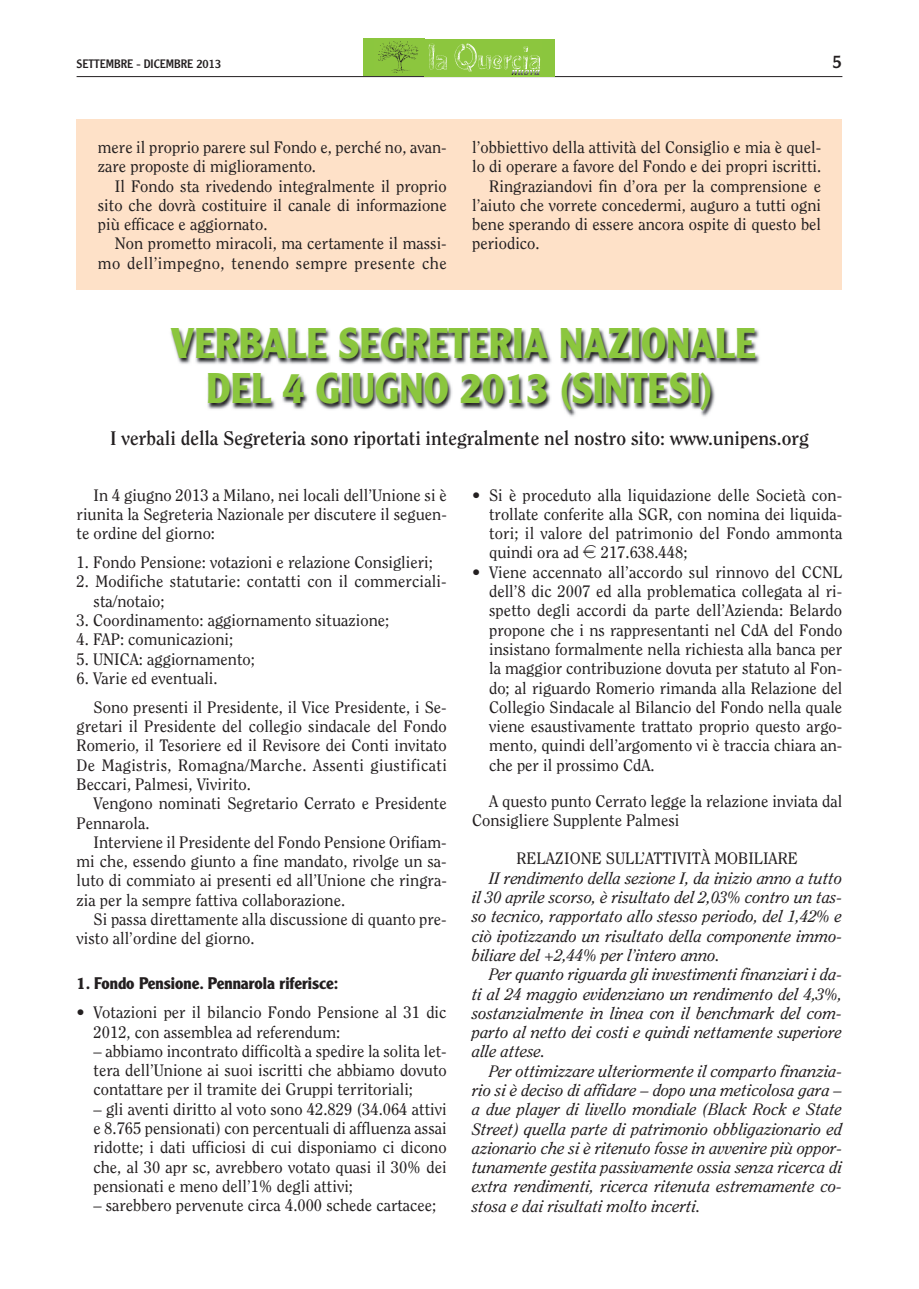
<style>
.page{position:relative;width:919px;height:1289px;background:#fff}
.page>*{position:absolute;margin:0;border:0;box-sizing:border-box;transform-origin:0 0}
.t1{font:700 42px/45px "Clearface Gothic LH";color:#8bc63e;text-align:center;scale:.95 1}
.t2{font:700 19.5px "Clearface";color:#231f20}
.t3{font:18px "Clearface Gothic LH";color:#231f20}
.t4{font:16.5px/19.4px "Clearface";color:#231f20;text-align:justify}
.t5{font:italic 16.5px/19.4px "Clearface";color:#231f20;text-align:justify}
.t6{font:700 16.5px "Clearface Gothic LH";color:#231f20}
.t7{font:12px "Clearface Gothic LH";color:#231f20}
.s1{font-family:"Euro font"}
</style>
<div class="page">
<div style="left:77px;top:119px;width:765px;height:170px;background:#fee1c8"></div>
<hr style="left:77px;top:76px;width:765px;height:1px;background:#231f20">
<div style="left:424px;top:39px;width:130px;height:38px;background:#8bc63e"></div>
<img style="left:428px;top:43px;width:113px;height:29px">
<svg style="left:363px;top:39px;width:61px;height:37px;fill:#8cc63e"></svg>
<svg style="left:511px;top:70px;width:28px;height:5px"></svg>
<img style="left:170px;top:328px;width:590px;height:89px">
<p class="t7" style="left:77px;top:59px;width:146px">SETTEMBRE - DICEMBRE 2013</p>
<p class="t3" style="left:832px;top:55px;width:11px">5</p>
<p class="t4" style="left:98px;top:138px;width:350px">mere il proprio parere sul Fondo e, perché no, avan&shy;zare proposte di miglioramento.</p>
<p class="t4" style="left:98px;top:177px;width:350px;text-indent:17px">Il Fondo sta rivedendo integralmente il proprio sito che dovrà costituire il canale di informazione più efficace e aggiornato.</p>
<p class="t4" style="left:98px;top:235px;width:350px;text-align:right">Non prometto miracoli, ma certamente il massi&shy;mo dell’impegno, tenendo sempre presente che</p>
<p class="t4" style="left:472px;top:138px;width:350px">l’obbiettivo della attività del Consiglio e mia è quel-</p>
<p class="t4" style="left:472px;top:158px;width:350px">lo di operare a favore del Fondo e dei propri iscritti.</p>
<p class="t4" style="left:489px;top:177px;width:333px">Ringraziandovi fin d’ora per la comprensione e</p>
<p class="t4" style="left:472px;top:196px;width:350px">l’aiuto che vorrete concedermi, auguro a tutti ogni</p>
<p class="t4" style="left:472px;top:216px;width:350px">bene sperando di essere ancora ospite di questo bel</p>
<p class="t4" style="left:472px;top:235px;width:69px">periodico.</p>
<h1 class="t1" style="left:171px;top:325px;width:617px">VERBALE SEGRETERIA NAZIONALE<br>DEL 4 GIUGNO 2013 (SINTESI)</h1>
<p class="t2" style="left:110px;top:430px;width:700px">I verbali della Segreteria sono riportati integralmente nel nostro sito: www.unipens.org</p>
<p class="t4" style="left:77px;top:486px;width:372px;text-indent:17px">In 4 giugno 2013 a Milano, nei locali dell’Unione si è riunita la Segreteria Nazionale per discutere il seguen&shy;te ordine del giorno:</p>
<p class="t4" style="left:77px;top:553px;width:358px">1. Fondo Pensione: votazioni e relazione Consiglieri;</p>
<p class="t4" style="left:94px;top:573px;width:354px;text-indent:-17px">2. Modifiche statutarie: contatti con il commerciali&shy;sta/notaio;</p>
<p class="t4" style="left:77px;top:611px;width:314px">3. Coordinamento: aggiornamento situazione;</p>
<p class="t4" style="left:77px;top:631px;width:158px">4. FAP: comunicazioni;</p>
<p class="t4" style="left:77px;top:650px;width:180px">5. UNICA: aggiornamento;</p>
<p class="t4" style="left:94px;top:664px;width:354px;line-height:29px;text-indent:-17px">6. Varie ed eventuali.<br>Sono presenti il Presidente, il Vice Presidente, i Se-</p>
<p class="t4" style="left:77px;top:717px;width:372px">gretari il Presidente del collegio sindacale del Fondo Romerio, il Tesoriere ed il Revisore dei Conti invitato De Magistris, Romagna/Marche. Assenti giustificati Beccari, Palmesi, Vivirito.</p>
<p class="t4" style="left:77px;top:794px;width:371px;text-indent:17px">Vengono nominati Segretario Cerrato e Presidente<br>Pennarola.</p>
<p class="t4" style="left:77px;top:833px;width:372px;text-indent:17px">Interviene il Presidente del Fondo Pensione Orifiam&shy;mi che, essendo giunto a fine mandato, rivolge un sa&shy;luto di commiato ai presenti ed all’Unione che ringra&shy;zia per la sempre fattiva collaborazione.</p>
<p class="t4" style="left:77px;top:910px;width:371px;text-indent:17px">Si passa direttamente alla discussione di quanto pre&shy;visto all’ordine del giorno.</p>
<p class="t6" style="left:77px;top:977px;width:263px">1. Fondo Pensione. Pennarola riferisce:</p>
<p class="t4" style="left:94px;top:1003px;width:354px;text-indent:-17px">• Votazioni per il bilancio Fondo Pensione al 31 dic<br>2012, con assemblea ad referendum:</p>
<p class="t4" style="left:93px;top:1042px;width:355px">– abbiamo incontrato difficoltà a spedire la solita let&shy;tera dell’Unione ai suoi iscritti che abbiamo dovuto contattare per il tramite dei Gruppi territoriali;</p>
<p class="t4" style="left:93px;top:1100px;width:355px">– gli aventi diritto al voto sono 42.829 (34.064 attivi e 8.765 pensionati) con percentuali di affluenza assai ridotte; i dati ufficiosi di cui disponiamo ci dicono che, al 30 apr sc, avrebbero votato quasi il 30% dei pensionati e meno dell’1% degli attivi;</p>
<p class="t4" style="left:93px;top:1196px;width:344px">– sarebbero pervenute circa 4.000 schede cartacee;</p>
<p class="t4" style="left:489px;top:486px;width:355px;text-indent:-17px">• Si è proceduto alla liquidazione delle Società con&shy;trollate conferite alla SGR, con nomina dei liquida&shy;tori; il valore del patrimonio del Fondo ammonta quindi ora ad <span class="s1">e</span> 217.638.448;</p>
<p class="t4" style="left:489px;top:563px;width:355px;text-indent:-17px">• Viene accennato all’accordo sul rinnovo del CCNL dell’8 dic 2007 ed alla problematica collegata al ri&shy;spetto degli accordi da parte dell’Azienda: Belardo propone che i ns rappresentanti nel CdA del Fondo insistano formalmente nella richiesta alla banca per la maggior contribuzione dovuta per statuto al Fon&shy;do; al riguardo Romerio rimanda alla Relazione del Collegio Sindacale al Bilancio del Fondo nella quale viene esaustivamente trattato proprio questo argo&shy;mento, quindi dell’argomento vi è traccia chiara an&shy;che per il prossimo CdA.</p>
<p class="t4" style="left:472px;top:792px;width:371px;text-indent:17px">A questo punto Cerrato legge la relazione inviata dal<br>Consigliere Supplente Palmesi</p>
<p class="t4" style="left:516px;top:850px;width:283px">RELAZIONE SULL’ATTIVITÀ MOBILIARE</p>
<p class="t5" style="left:472px;top:869px;width:372px;text-indent:17px">II rendimento della sezione I, da inizio anno a tutto il 30 aprile scorso, è risultato del 2,03% contro un tas&shy;so tecnico, rapportato allo stesso periodo, del 1,42% e ciò ipotizzando un risultato della componente immo&shy;biliare del +2,44% per l’intero anno.</p>
<p class="t5" style="left:472px;top:965px;width:371px;text-indent:17px">Per quanto riguarda gli investimenti finanziari i da&shy;ti al 24 maggio evidenziano un rendimento del 4,3%, sostanzialmente in linea con il benchmark del com&shy;parto al netto dei costi e quindi nettamente superiore alle attese.</p>
<p class="t5" style="left:472px;top:1062px;width:372px;text-indent:17px">Per ottimizzare ulteriormente il comparto finanzia&shy;rio si è deciso di affidare – dopo una meticolosa gara – a due player di livello mondiale (Black Rock e State Street) quella parte di patrimonio obbligazionario ed azionario che si è ritenuto fosse in avvenire più oppor&shy;tunamente gestita passivamente ossia senza ricerca di extra rendimenti, ricerca ritenuta estremamente co&shy;stosa e dai risultati molto incerti.</p>
</div>
